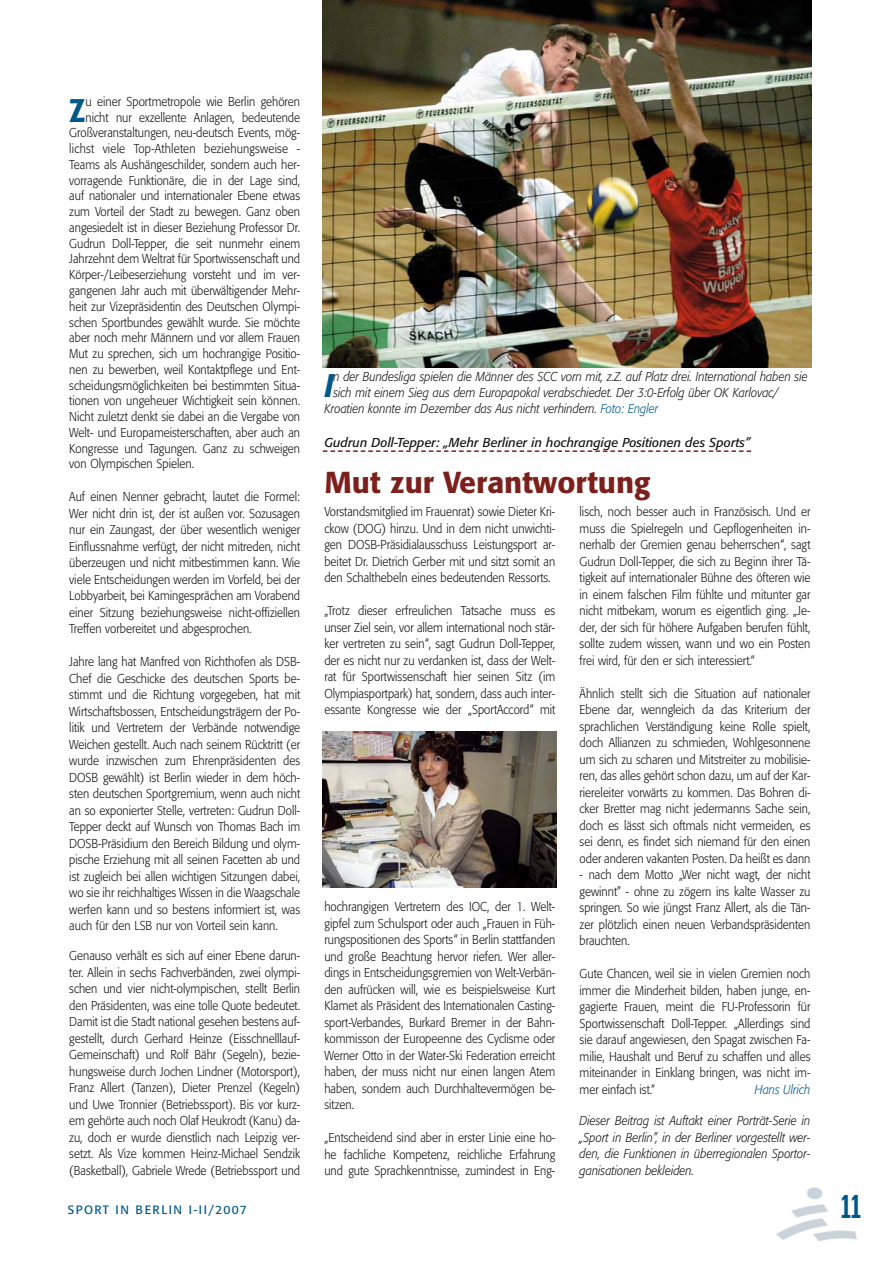
<style>
.page{position:relative;width:893px;height:1263px;background:#fff}
.page>*{position:absolute;margin:0;border:0;box-sizing:border-box;transform-origin:0 0}
.t1{font:700 33px "Garage Gothic";color:#005888}
.t2{font:500 32.4px "Formata";color:#005888;scale:.9 1}
.t3{font:italic 500 32.4px "Formata";color:#005888;scale:.9 1}
.t4{font:500 30px "Formata";color:#7d201c}
.t5{font:300 12.75px/16.5px "Formata";color:#131413;text-align:justify;scale:.9 1}
.t6{font:italic 300 12.75px/16.5px "Formata";color:#131413;text-align:justify;scale:.9 1}
.t7{font:italic 12.75px "Formata";color:#131413}
.t8{font:italic 300 12.75px "Formata";color:#005888;scale:.9 1}
.t9{font:12px "Formata";letter-spacing:.115em;color:#005888}
.s1{color:#005888}
</style>
<div class="page">
<img style="left:776px;top:1187px;width:81px;height:54px">
<svg style="left:323px;top:450px;width:428px;height:2px"></svg>
<img style="left:323px;top:731px;width:234px;height:156px">
<img style="left:323px;top:0;width:489px;height:367px">
<h2 class="t2" style="left:69px;top:96px;width:20px">Z</h2>
<p class="t5" style="left:86px;top:94px;width:240px">u einer Sportmetropole wie Berlin gehören</p>
<p class="t5" style="left:86px;top:110px;width:240px">nicht nur exzellente Anlagen, bedeutende</p>
<p class="t5" style="left:69px;top:126px;width:258px">Großveranstaltungen, neu-deutsch Events, mög-</p>
<p class="t5" style="left:69px;top:141px;width:258px">lichst viele Top-Athleten beziehungsweise -</p>
<p class="t5" style="left:69px;top:157px;width:258px">Teams als Aushängeschilder, sondern auch her-</p>
<p class="t5" style="left:69px;top:173px;width:258px">vorragende Funktionäre, die in der Lage sind,</p>
<p class="t5" style="left:69px;top:189px;width:258px">auf nationaler und internationaler Ebene etwas</p>
<p class="t5" style="left:69px;top:204px;width:258px">zum Vorteil der Stadt zu bewegen. Ganz oben</p>
<p class="t5" style="left:69px;top:220px;width:258px">angesiedelt ist in dieser Beziehung Professor Dr.</p>
<p class="t5" style="left:69px;top:236px;width:258px">Gudrun Doll-Tepper, die seit nunmehr einem</p>
<p class="t5" style="left:69px;top:252px;width:258px">Jahrzehnt dem Weltrat für Sportwissenschaft und</p>
<p class="t5" style="left:69px;top:267px;width:258px">Körper-/Leibeserziehung vorsteht und im ver-</p>
<p class="t5" style="left:69px;top:283px;width:258px">gangenen Jahr auch mit überwältigender Mehr-</p>
<p class="t5" style="left:69px;top:299px;width:258px">heit zur Vizepräsidentin des Deutschen Olympi-</p>
<p class="t5" style="left:69px;top:315px;width:258px">schen Sportbundes gewählt wurde. Sie möchte</p>
<p class="t5" style="left:69px;top:330px;width:258px">aber noch mehr Männern und vor allem Frauen</p>
<p class="t5" style="left:69px;top:346px;width:258px">Mut zu sprechen, sich um hochrangige Positio-</p>
<p class="t5" style="left:69px;top:362px;width:258px">nen zu bewerben, weil Kontaktpflege und Ent-</p>
<p class="t5" style="left:69px;top:378px;width:258px">scheidungsmöglichkeiten bei bestimmten Situa-</p>
<p class="t5" style="left:69px;top:393px;width:258px">tionen von ungeheuer Wichtigkeit sein können.</p>
<p class="t5" style="left:69px;top:409px;width:258px">Nicht zuletzt denkt sie dabei an die Vergabe von</p>
<p class="t5" style="left:69px;top:425px;width:258px">Welt- und Europameisterschaften, aber auch an</p>
<p class="t5" style="left:69px;top:441px;width:258px">Kongresse und Tagungen. Ganz zu schweigen</p>
<p class="t5" style="left:69px;top:456px;width:140px">von Olympischen Spielen.</p>
<p class="t5" style="left:69px;top:489px;width:258px">Auf einen Nenner gebracht, lautet die Formel:<br>Wer nicht drin ist, der ist außen vor. Sozusagen nur ein Zaungast, der über wesentlich weniger Einflussnahme verfügt, der nicht mitreden, nicht überzeugen und nicht mitbestimmen kann. Wie viele Entscheidungen werden im Vorfeld, bei der Lobbyarbeit, bei Kamingesprächen am Vorabend einer Sitzung beziehungsweise nicht-offiziellen Treffen vorbereitet und abgesprochen.</p>
<p class="t5" style="left:69px;top:654px;width:258px">Jahre lang hat Manfred von Richthofen als DSB-Chef die Geschicke des deutschen Sports be&shy;stimmt und die Richtung vorgegeben, hat mit Wirtschaftsbossen, Entscheidungsträgern der Po&shy;litik und Vertretern der Verbände notwendige Weichen gestellt. Auch nach seinem Rücktritt (er wurde inzwischen zum Ehrenpräsidenten des DOSB gewählt) ist Berlin wieder in dem höch&shy;sten deutschen Sportgremium, wenn auch nicht an so exponierter Stelle, vertreten: Gudrun Doll-Tepper deckt auf Wunsch von Thomas Bach im DOSB-Präsidium den Bereich Bildung und olym&shy;pische Erziehung mit all seinen Facetten ab und ist zugleich bei allen wichtigen Sitzungen dabei, wo sie ihr reichhaltiges Wissen in die Waagschale werfen kann und so bestens informiert ist, was auch für den LSB nur von Vorteil sein kann.</p>
<p class="t5" style="left:69px;top:948px;width:258px">Genauso verhält es sich auf einer Ebene darun&shy;ter. Allein in sechs Fachverbänden, zwei olympi&shy;schen und vier nicht-olympischen, stellt Berlin den Präsidenten, was eine tolle Quote bedeutet.<br>Damit ist die Stadt national gesehen bestens auf&shy;gestellt, durch Gerhard Heinze (Eisschnelllauf-Gemeinschaft) und Rolf Bähr (Segeln), bezie&shy;hungsweise durch Jochen Lindner (Motorsport), Franz Allert (Tanzen), Dieter Prenzel (Kegeln) und Uwe Tronnier (Betriebssport). Bis vor kurz&shy;em gehörte auch noch Olaf Heukrodt (Kanu) da&shy;zu, doch er wurde dienstlich nach Leipzig ver&shy;setzt. Als Vize kommen Heinz-Michael Sendzik (Basketball), Gabriele Wrede (Betriebssport und</p>
<h2 class="t3" style="left:324px;top:371px;width:12px">I</h2>
<p class="t6" style="left:333px;top:370px;width:528px">n der Bundesliga spielen die Männer des SCC vorn mit, z.Z. auf Platz drei. International haben sie</p>
<p class="t6" style="left:333px;top:385px;width:496px">sich mit einem Sieg aus dem Europapokal verabschiedet. Der 3:0-Erfolg über OK Karlovac/</p>
<p class="t6" style="left:324px;top:401px;width:373px">Kroatien konnte im Dezember das Aus nicht verhindern. <span class="s1">Foto: Engler</span></p>
<p class="t7" style="left:324px;top:437px;width:427px">Gudrun Doll-Tepper: „Mehr Berliner in hochrangige Positionen des Sports”</p>
<h3 class="t4" style="left:324px;top:469px;width:327px">Mut zur Verantwortung</h3>
<p class="t5" style="left:324px;top:504px;width:258px">Vorstandsmitglied im Frauenrat) sowie Dieter Kri&shy;ckow (DOG) hinzu. Und in dem nicht unwichti&shy;gen DOSB-Präsidialausschuss Leistungsport ar&shy;beitet Dr. Dietrich Gerber mit und sitzt somit an den Schalthebeln eines bedeutenden Ressorts.</p>
<p class="t5" style="left:324px;top:603px;width:258px">„Trotz dieser erfreulichen Tatsache muss es unser Ziel sein, vor allem international noch stär&shy;ker vertreten zu sein“, sagt Gudrun Doll-Tepper, der es nicht nur zu verdanken ist, dass der Welt&shy;rat für Sportwissenschaft hier seinen Sitz (im Olympiasportpark) hat, sondern, dass auch inter&shy;essante Kongresse wie der „SportAccord“ mit</p>
<p class="t5" style="left:580px;top:504px;width:258px">lisch, noch besser auch in Französisch. Und er muss die Spielregeln und Gepflogenheiten in&shy;nerhalb der Gremien genau beherrschen“, sagt Gudrun Doll-Tepper, die sich zu Beginn ihrer Tä&shy;tigkeit auf internationaler Bühne des öfteren wie in einem falschen Film fühlte und mitunter gar nicht mitbekam, worum es eigentlich ging. „Je&shy;der, der sich für höhere Aufgaben berufen fühlt, sollte zudem wissen, wann und wo ein Posten frei wird, für den er sich interessiert.“</p>
<p class="t5" style="left:580px;top:686px;width:258px">Ähnlich stellt sich die Situation auf nationaler Ebene dar, wenngleich da das Kriterium der sprachlichen Verständigung keine Rolle spielt, doch Allianzen zu schmieden, Wohlgesonnene um sich zu scharen und Mitstreiter zu mobilisie&shy;ren, das alles gehört schon dazu, um auf der Kar&shy;riereleiter vorwärts zu kommen. Das Bohren di&shy;cker Bretter mag nicht jedermanns Sache sein, doch es lässt sich oftmals nicht vermeiden, es sei denn, es findet sich niemand für den einen oder anderen vakanten Posten. Da heißt es dann</p>
<p class="t5" style="left:580px;top:867px;width:258px">- nach dem Motto „Wer nicht wagt, der nicht gewinnt” - ohne zu zögern ins kalte Wasser zu springen. So wie jüngst Franz Allert, als die Tän&shy;zer plötzlich einen neuen Verbandspräsidenten brauchten.</p>
<p class="t5" style="left:580px;top:966px;width:258px">Gute Chancen, weil sie in vielen Gremien noch immer die Minderheit bilden, haben junge, en&shy;gagierte Frauen, meint die FU-Professorin für Sportwissenschaft Doll-Tepper. „Allerdings sind sie darauf angewiesen, den Spagat zwischen Fa&shy;milie, Haushalt und Beruf zu schaffen und alles miteinander in Einklang bringen, was nicht im&shy;mer einfach ist.“</p>
<p class="t5" style="left:324px;top:899px;width:258px">hochrangigen Vertretern des IOC, der 1. Welt&shy;gipfel zum Schulsport oder auch „Frauen in Füh&shy;rungspositionen des Sports“ in Berlin stattfanden und große Beachtung hervor riefen. Wer aller&shy;dings in Entscheidungsgremien von Welt-Verbän&shy;den aufrücken will, wie es beispielsweise Kurt Klamet als Präsident des Internationalen Casting&shy;sport-Verbandes, Burkard Bremer in der Bahn&shy;kommisson der Europeenne des Cyclisme oder Werner Otto in der Water-Ski Federation erreicht haben, der muss nicht nur einen langen Atem haben, sondern auch Durchhaltevermögen be&shy;sitzen.</p>
<p class="t5" style="left:324px;top:1130px;width:258px">„Entscheidend sind aber in erster Linie eine ho&shy;he fachliche Kompetenz, reichliche Erfahrung und gute Sprachkenntnisse, zumindest in Eng-</p>
<p class="t8" style="left:755px;top:1084px;width:63px">Hans Ulrich</p>
<p class="t6" style="left:580px;top:1113px;width:258px">Dieser Beitrag ist Auftakt einer Porträt-Serie in „Sport in Berlin”, in der Berliner vorgestellt wer&shy;den, die Funktionen in überregionalen Sportor&shy;ganisationen bekleiden.</p>
<p class="t9" style="left:68px;top:1204px;width:180px">SPORT IN BERLIN I-II/2007</p>
<h1 class="t1" style="left:841px;top:1187px;width:22px">11</h1>
</div>
